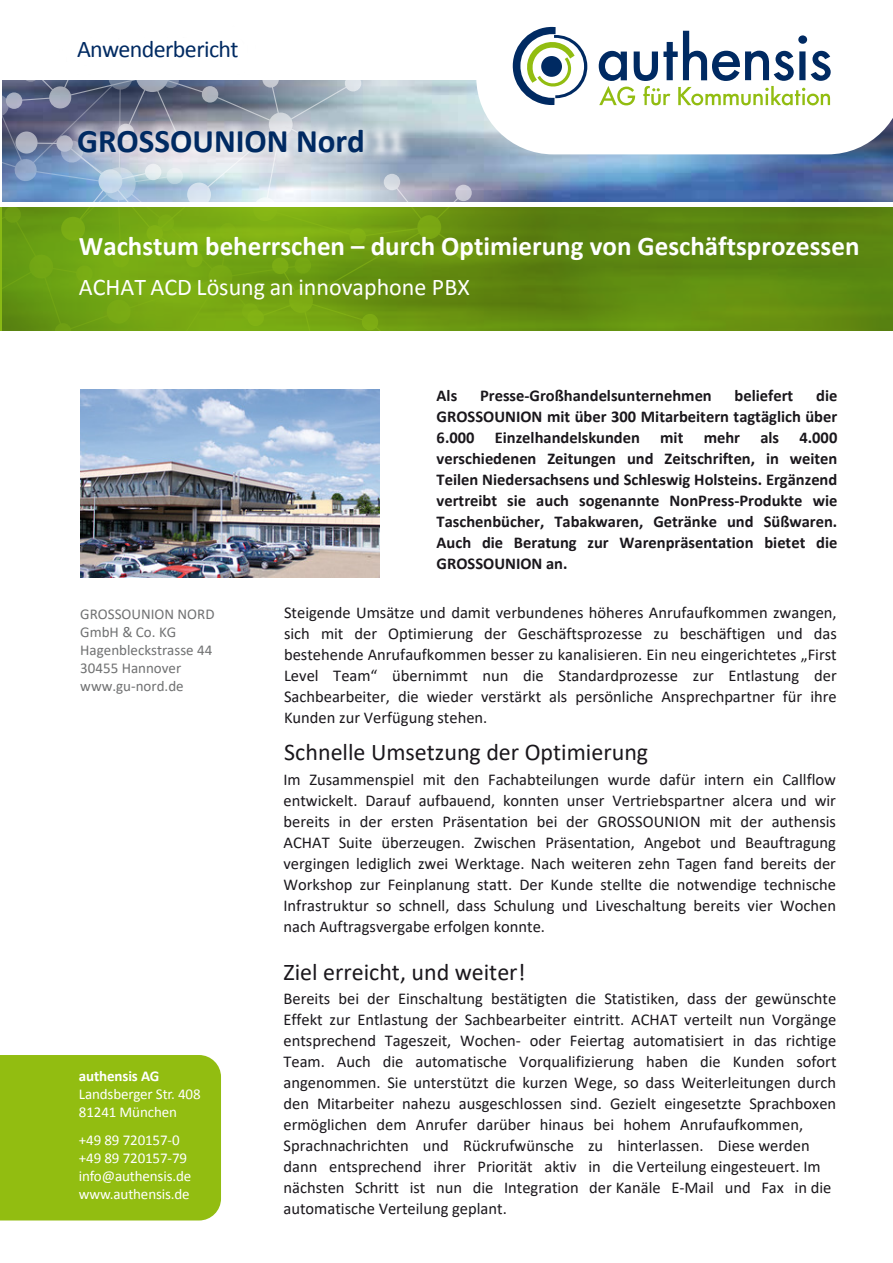
<style>
.page{position:relative;width:893px;height:1263px;background:#fff}
.page>*{position:absolute;margin:0;border:0;box-sizing:border-box;transform-origin:0 0}
.t1{font:700 33px "Calibri";color:#002a62}
.t2{font:700 27px "Calibri";color:#fff}
.t3{font:24px "Calibri";color:#1a171c}
.t4{font:24px "Calibri";color:#fff}
.t5{font:24px "Calibri";letter-spacing:-.025em;color:#002a62}
.t6{font:16.5px/21px "Calibri";color:#1a171c;text-align:justify}
.t7{font:700 16.5px/21px "Calibri";color:#1a171c;text-align:justify}
.t8{font:15px/18px "Calibri";letter-spacing:-.01em;color:#fff}
.t9{font:15px/18px "Calibri";color:#707172}
.t10{font:700 15px "Calibri";letter-spacing:-.01em;color:#fff}
</style>
<div class="page">
<img style="left:2px;top:80px;width:772px;height:122px">
<svg style="left:476px;top:26px;width:417px;height:128px"></svg>
<svg style="left:0;top:207px;width:893px;height:124px;background:#689511"></svg>
<svg style="left:512px;top:27px;width:75px;height:78px"></svg>
<svg style="left:599px;top:31px;width:232px;height:75px"></svg>
<div style="left:0;top:1055px;width:221px;height:165px;background:#92bd11"></div>
<img style="left:63px;top:116px;width:353px;height:57px">
<img style="left:69px;top:118px;width:342px;height:49px">
<img style="left:80px;top:390px;width:300px;height:187px">
<h3 class="t5" style="left:77px;top:34px;width:163px">Anwenderbericht</h3>
<h1 class="t1" style="left:77px;top:118px;width:289px">GROSSOUNION Nord</h1>
<h2 class="t2" style="left:79px;top:227px;width:782px">Wachstum beherrschen – durch Optimierung von Geschäftsprozessen</h2>
<h3 class="t4" style="left:79px;top:272px;width:392px">ACHAT ACD Lösung an innovaphone PBX</h3>
<p class="t9" style="left:80px;top:605px;width:136px">GROSSOUNION NORD<br>GmbH &amp; Co. KG<br>Hagenbleckstrasse 44<br>30455 Hannover www.gu-nord.de</p>
<p class="t10" style="left:79px;top:1067px;width:82px">authensis AG</p>
<p class="t8" style="left:79px;top:1085px;width:123px">Landsberger Str. 408<br>81241 München</p>
<p class="t8" style="left:79px;top:1130px;width:114px">+49 89 720157-0 +49 89 720157-79 info@authensis.de www.authensis.de</p>
<p class="t7" style="left:437px;top:385px;width:22px">Als</p>
<p class="t7" style="left:480px;top:385px;width:233px">Presse-Großhandelsunternehmen</p>
<p class="t7" style="left:735px;top:385px;width:60px">beliefert</p>
<p class="t7" style="left:437px;top:385px;width:402px;text-indent:379px">die GROSSOUNION mit über 300 Mitarbeitern tagtäglich über 6.000 Einzelhandelskunden mit mehr als 4.000 verschiedenen Zeitungen und Zeitschriften, in weiten Teilen Niedersachsens und Schleswig Holsteins. Ergänzend vertreibt sie auch sogenannte NonPress-Produkte wie Taschenbücher, Tabakwaren, Getränke und Süßwaren.<br>Auch die Beratung zur Warenpräsentation bietet die GROSSOUNION an.</p>
<p class="t6" style="left:284px;top:601px;width:554px">Steigende Umsätze und damit verbundenes höheres Anrufaufkommen zwangen, sich mit der Optimierung der Geschäftsprozesse zu beschäftigen und das bestehende Anrufaufkommen besser zu kanalisieren. Ein neu eingerichtetes „First Level Team“ übernimmt nun die Standardprozesse zur Entlastung der Sachbearbeiter, die wieder verstärkt als persönliche Ansprechpartner für ihre Kunden zur Verfügung stehen.</p>
<h3 class="t3" style="left:284px;top:736px;width:365px">Schnelle Umsetzung der Optimierung</h3>
<p class="t6" style="left:283px;top:768px;width:554px">Im Zusammenspiel mit den Fachabteilungen wurde dafür intern ein Callflow entwickelt. Darauf aufbauend, konnten unser Vertriebspartner alcera und wir bereits in der ersten Präsentation bei der GROSSOUNION mit der authensis ACHAT Suite überzeugen. Zwischen Präsentation, Angebot und Beauftragung vergingen lediglich zwei Werktage. Nach weiteren zehn Tagen fand bereits der Workshop zur Feinplanung statt. Der Kunde stellte die notwendige technische Infrastruktur so schnell, dass Schulung und Liveschaltung bereits vier Wochen nach Auftragsvergabe erfolgen konnte.</p>
<h3 class="t3" style="left:283px;top:955px;width:243px">Ziel erreicht, und weiter!</h3>
<p class="t6" style="left:283px;top:988px;width:555px;text-align:left">Bereits bei der Einschaltung bestätigten die Statistiken, dass der gewünschte Effekt zur Entlastung der Sachbearbeiter eintritt. ACHAT verteilt nun Vorgänge entsprechend Tageszeit, Wochen- oder Feiertag automatisiert in das richtige Team. Auch die automatische Vorqualifizierung haben die Kunden sofort angenommen. Sie unterstützt die kurzen Wege, so dass Weiterleitungen durch den Mitarbeiter nahezu ausgeschlossen sind. Gezielt eingesetzte Sprachboxen ermöglichen dem Anrufer darüber hinaus bei hohem Anrufaufkommen, Sprachnachrichten und Rückrufwünsche zu hinterlassen. Diese werden dann entsprechend ihrer Priorität aktiv in die Verteilung eingesteuert. Im nächsten Schritt ist nun die Integration der Kanäle E-Mail und Fax in die automatische Verteilung geplant.</p>
</div>
